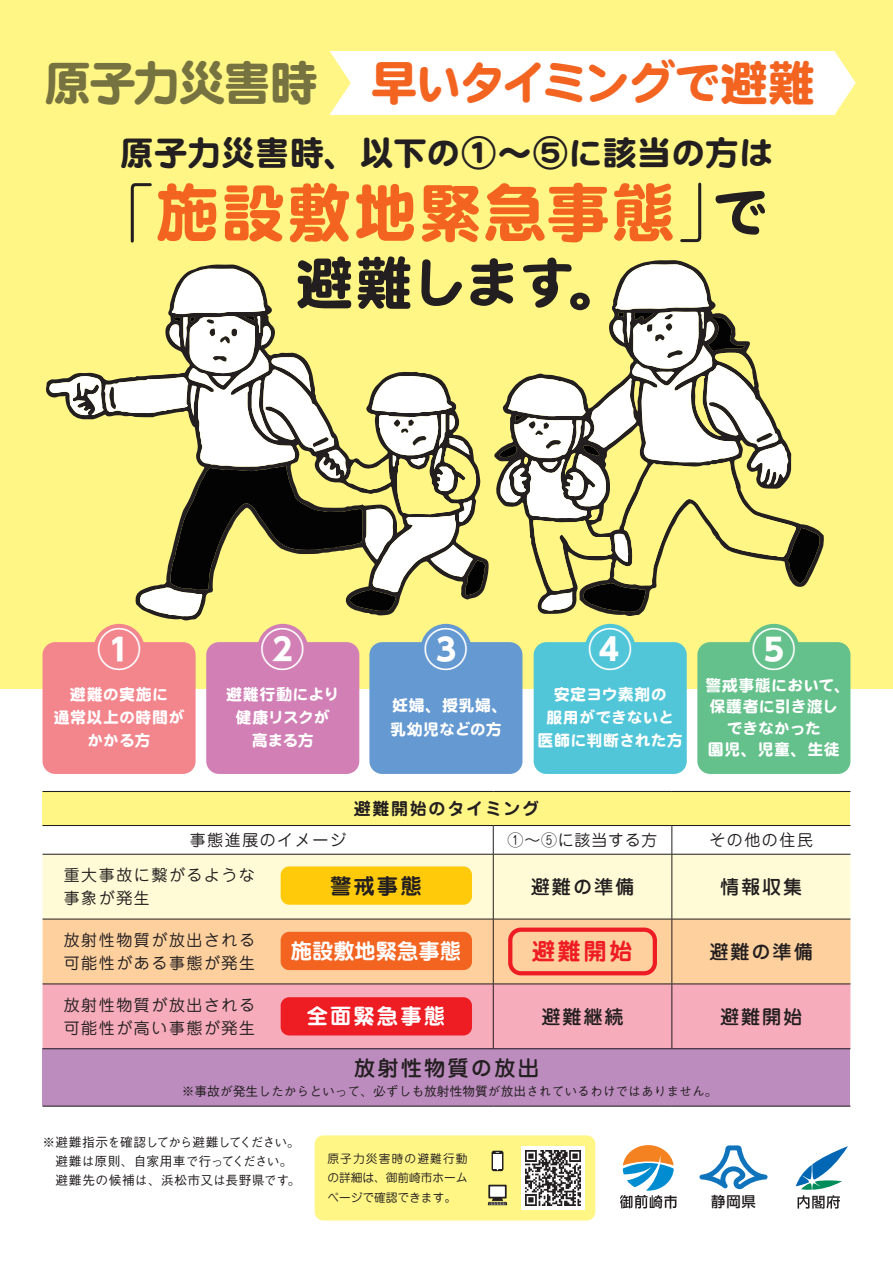
<style>
.page{position:relative;width:893px;height:1263px;background:#fff}
.page>*{position:absolute;margin:0;border:0;box-sizing:border-box;transform-origin:0 0}
.t1{font:63.75px "DF Maru Gothic SB WINP RKSJ H";letter-spacing:.025em;color:#f36421}
.t2{font:57.45px "DF Maru Gothic SB WINP RKSJ H";letter-spacing:-.035em;color:#231f20}
.t3{font:47.85px "DF Maru Gothic SB WINP RKSJ H";letter-spacing:-.06em;color:#f36421}
.t4{font:700 44.7px "UD Shin Go Pro";color:#fff}
.t5{font:34.05px "DF Maru Gothic SB WINP RKSJ H";letter-spacing:-.005em;color:#231f20}
.t6{font:700 23.4px "Jun 501 Pro";color:#ee1d23}
.t7{font:700 21.3px "Jun 501 Pro";color:#fff}
.t8{font:500 21.3px "Jun 34 Pro";letter-spacing:.1em;color:#231f20}
.t9{font:700 21.3px "Jun 501 Pro";color:#231f20}
.t10{font:500 19.2px "Jun 34 Pro";letter-spacing:.1em;color:#231f20}
.t11{font:700 16.95px "Jun 501 Pro";letter-spacing:.1em;color:#231f20}
.t12{font:15.9px/23.4px "DF Maru Gothic SB WINP RKSJ H";letter-spacing:.015em;color:#fff;text-align:center}
.t13{font:15.9px/23.4px "Jun 201 Pro";letter-spacing:.1em;color:#231f20}
.t14{font:15.9px/23.4px "DF Maru Gothic SB WINP RKSJ H";letter-spacing:-.015em;color:#fff;text-align:center}
.t15{font:15.9px "Jun 201 Pro";letter-spacing:.05em;color:#231f20}
.t16{font:500 14.4px "UD Shin Go Pro";color:#231f20}
.t17{font:500 12.75px/19.2px "Gothic BBB Pro";color:#231f20}
.t18{font:11.7px/19.2px "Jun 201 Pro";color:#231f20;text-align:justify}
.s1{color:#76787b}
.s2{font-family:"Jun 101 Pro";font-weight:300;color:#231f20}
.s3{font-size:57.45px;color:#231f20}
</style>
<div class="page">
<div style="left:0;top:0;width:893px;height:689px;background:#fff685"></div>
<div style="left:330px;top:51px;width:504px;height:64px;background:#fff"></div>
<svg style="left:834px;top:51px;width:22px;height:64px"></svg>
<svg style="left:330px;top:52px;width:21px;height:62px"></svg>
<div style="left:43px;top:791px;width:807px;height:34px;background:#fff685"></div>
<div style="left:43px;top:855px;width:807px;height:64px;background:#fffbd6"></div>
<div style="left:43px;top:920px;width:807px;height:64px;background:#fdd09e"></div>
<div style="left:43px;top:985px;width:807px;height:63px;background:#f7acbb"></div>
<div style="left:43px;top:1049px;width:807px;height:57px;background:#bd8cbf"></div>
<svg style="left:493px;top:826px;width:1px;height:28px"></svg>
<svg style="left:672px;top:826px;width:1px;height:28px"></svg>
<hr style="left:43px;top:854px;width:450px;height:1px;background:#231f20">
<hr style="left:493px;top:854px;width:179px;height:1px;background:#231f20">
<hr style="left:493px;top:854px;width:1px;height:65px;background:#231f20">
<hr style="left:672px;top:854px;width:178px;height:1px;background:#231f20">
<hr style="left:672px;top:854px;width:1px;height:65px;background:#231f20">
<hr style="left:43px;top:919px;width:450px;height:1px;background:#231f20">
<hr style="left:493px;top:919px;width:179px;height:1px;background:#231f20">
<hr style="left:493px;top:919px;width:1px;height:65px;background:#231f20">
<hr style="left:672px;top:919px;width:178px;height:1px;background:#231f20">
<hr style="left:672px;top:919px;width:1px;height:65px;background:#231f20">
<hr style="left:43px;top:984px;width:450px;height:1px;background:#231f20">
<hr style="left:493px;top:984px;width:179px;height:1px;background:#231f20">
<hr style="left:493px;top:984px;width:1px;height:64px;background:#231f20">
<hr style="left:672px;top:984px;width:178px;height:1px;background:#231f20">
<hr style="left:672px;top:984px;width:1px;height:64px;background:#231f20">
<hr style="left:43px;top:1048px;width:450px;height:1px;background:#231f20">
<hr style="left:493px;top:1048px;width:179px;height:1px;background:#231f20">
<hr style="left:672px;top:1048px;width:178px;height:1px;background:#231f20">
<hr style="left:43px;top:791px;width:450px;height:1px;background:#231f20">
<hr style="left:493px;top:791px;width:179px;height:1px;background:#231f20">
<hr style="left:672px;top:791px;width:178px;height:1px;background:#231f20">
<hr style="left:43px;top:825px;width:450px;height:1px;background:#231f20">
<hr style="left:493px;top:825px;width:179px;height:1px;background:#231f20">
<hr style="left:672px;top:825px;width:178px;height:1px;background:#231f20">
<hr style="left:43px;top:1106px;width:450px;height:1px;background:#231f20">
<hr style="left:493px;top:1106px;width:179px;height:1px;background:#231f20">
<hr style="left:672px;top:1106px;width:178px;height:1px;background:#231f20">
<div style="left:508px;top:927px;width:149px;height:48px;border:4px solid #ee1d23;border-radius:11px"></div>
<div style="left:315px;top:1135px;width:280px;height:85px;background:#fff685;border-radius:9px"></div>
<svg style="left:49px;top:269px;width:437px;height:348px"></svg>
<svg style="left:494px;top:260px;width:330px;height:356px"></svg>
<svg style="left:499px;top:264px;width:321px;height:348px"></svg>
<svg style="left:796px;top:1146px;width:52px;height:62px"></svg>
<svg style="left:699px;top:1145px;width:69px;height:45px"></svg>
<svg style="left:620px;top:1145px;width:57px;height:64px"></svg>
<svg style="left:521px;top:1146px;width:64px;height:64px"></svg>
<img style="left:526px;top:1150px;width:54px;height:55px">
<div style="left:281px;top:866px;width:191px;height:39px;background:#feca0a;border-radius:9px"></div>
<div style="left:281px;top:932px;width:191px;height:38px;background:#f36421;border-radius:9px"></div>
<div style="left:281px;top:997px;width:191px;height:38px;background:#ee1d23;border-radius:9px"></div>
<svg style="left:492px;top:1151px;width:11px;height:20px"></svg>
<div style="left:493px;top:1154px;width:9px;height:14px;background:#fff"></div>
<div style="left:488px;top:1185px;width:19px;height:13px;background:#231f20"></div>
<div style="left:490px;top:1186px;width:15px;height:11px;background:#fff"></div>
<svg style="left:488px;top:1198px;width:19px;height:7px"></svg>
<div style="left:43px;top:642px;width:153px;height:132px;background:#f3858d;border-radius:13px"></div>
<div style="left:94px;top:624px;width:51px;height:51px;background:#f3858d;border-radius:50%"></div>
<div style="left:206px;top:642px;width:153px;height:132px;background:#d17fb5;border-radius:13px"></div>
<div style="left:257px;top:624px;width:51px;height:51px;background:#d17fb5;border-radius:50%"></div>
<div style="left:369px;top:642px;width:153px;height:132px;background:#6599d1;border-radius:13px"></div>
<div style="left:420px;top:624px;width:51px;height:51px;background:#6599d1;border-radius:50%"></div>
<div style="left:534px;top:642px;width:153px;height:132px;background:#51c6d8;border-radius:13px"></div>
<div style="left:585px;top:624px;width:51px;height:51px;background:#51c6d8;border-radius:50%"></div>
<div style="left:697px;top:642px;width:153px;height:132px;background:#65c18b;border-radius:13px"></div>
<div style="left:748px;top:624px;width:51px;height:51px;background:#65c18b;border-radius:50%"></div>
<h3 class="t3" style="left:44px;top:59px;width:773px"><span class="s1">原子力災害時</span> 早いタイミングで避難</h3>
<h3 class="t5" style="left:120px;top:136px;width:654px">原子力災害時、以下の①～⑤に該当の方は</h3>
<h1 class="t1" style="left:92px;top:181px;width:679px"><span class="s2">「</span>施設敷地緊急事態<span class="s2">」</span><span class="s3">で</span></h1>
<h2 class="t2" style="left:296px;top:254px;width:332px">避難します。</h2>
<h3 class="t4" style="left:97px;top:613px;width:46px">①</h3>
<p class="t12" style="left:54px;top:682px;width:132px">避難の実施に<br>通常以上の時間がかかる方</p>
<h3 class="t4" style="left:260px;top:613px;width:46px">②</h3>
<p class="t14" style="left:226px;top:682px;width:115px">避難行動により健康リスクが高まる方</p>
<h3 class="t4" style="left:424px;top:613px;width:46px">③</h3>
<p class="t12" style="left:390px;top:694px;width:119px;text-align:left">妊婦、授乳婦、乳幼児などの方</p>
<h3 class="t4" style="left:588px;top:613px;width:46px">④</h3>
<p class="t12" style="left:537px;top:682px;width:147px">安定ヨウ素剤の<br>服用ができないと医師に判断された方</p>
<h3 class="t11" style="left:354px;top:795px;width:187px">避難開始のタイミング</h3>
<h3 class="t4" style="left:752px;top:613px;width:46px">⑤</h3>
<p class="t12" style="left:705px;top:675px;width:146px;line-height:21.3px">警戒事態において、保護者に引き渡しできなかった<br>園児、児童、生徒</p>
<p class="t13" style="left:190px;top:826px;width:158px">事態進展のイメージ</p>
<p class="t15" style="left:508px;top:827px;width:151px">①～⑤に該当する方</p>
<p class="t13" style="left:709px;top:826px;width:105px">その他の住民</p>
<p class="t13" style="left:64px;top:861px;width:193px">重大事故に繋がるような事象が発生</p>
<h3 class="t10" style="left:531px;top:871px;width:105px">避難の準備</h3>
<h3 class="t10" style="left:720px;top:871px;width:84px">情報収集</h3>
<p class="t13" style="left:64px;top:926px;width:193px">放射性物質が放出される可能性がある事態が発生</p>
<h3 class="t6" style="left:532px;top:933px;width:102px">避難開始</h3>
<h3 class="t10" style="left:709px;top:936px;width:105px">避難の準備</h3>
<p class="t13" style="left:64px;top:991px;width:193px">放射性物質が放出される可能性が高い事態が発生</p>
<h3 class="t10" style="left:541px;top:1001px;width:84px">避難継続</h3>
<h3 class="t10" style="left:720px;top:1001px;width:84px">避難開始</h3>
<h3 class="t8" style="left:354px;top:1051px;width:186px">放射性物質の放出</h3>
<p class="t17" style="left:182px;top:1080px;width:537px">※事故が発生したからといって、必ずしも放射性物質が放出されているわけではありません。</p>
<p class="t17" style="left:43px;top:1131px;width:260px">※避難指示を確認してから避難してください。　避難は原則、自家用車で行ってください。　避難先の候補は、浜松市又は長野県です。</p>
<h3 class="t9" style="left:330px;top:869px;width:93px">警戒事態</h3>
<h3 class="t7" style="left:291px;top:934px;width:172px">施設敷地緊急事態</h3>
<h3 class="t7" style="left:307px;top:999px;width:140px">全面緊急事態</h3>
<p class="t18" style="left:327px;top:1148px;width:142px">原子力災害時の避難行動の詳細は、御前崎市ホームぺージで確認できます。</p>
<p class="t16" style="left:711px;top:1190px;width:46px">静岡県</p>
</div>
